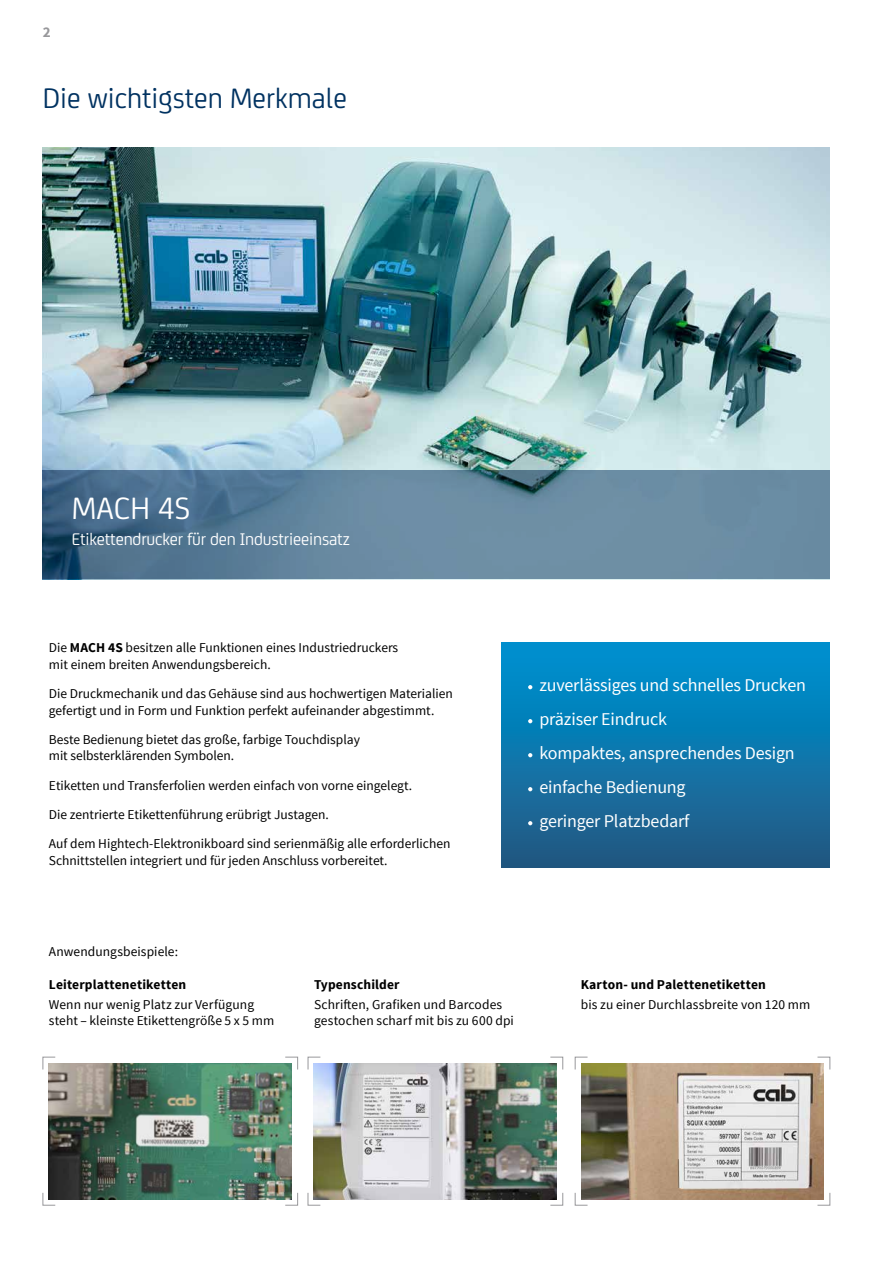
<style>
.page{position:relative;width:893px;height:1263px;background:#fff}
.page>*{position:absolute;margin:0;border:0;box-sizing:border-box;transform-origin:0 0}
.t1{font:33px "CA Sans";color:#fff}
.t2{font:30px "CA Sans";color:#003261}
.t3{font:18px/34px "Source Sans Pro";letter-spacing:-.01em;color:#fff}
.t4{font:18px "CA Sans";letter-spacing:-.01em;color:#fff}
.t5{font:700 15px "Source Sans Pro";color:#98989b}
.t6{font:13.5px/16.5px "Source Sans Pro";color:#000}
.t7{font:700 13.5px "Source Sans Pro";letter-spacing:.01em;color:#000}
.s1{font-weight:700}
</style>
<div class="page">
<img style="left:43px;top:147px;width:787px;height:323px">
<img style="left:49px;top:1063px;width:242px;height:136px">
<img style="left:314px;top:1063px;width:242px;height:136px">
<img style="left:581px;top:1063px;width:242px;height:136px">
<svg style="left:42px;top:1056px;width:14px;height:14px"></svg>
<svg style="left:307px;top:1056px;width:14px;height:14px"></svg>
<svg style="left:574px;top:1056px;width:14px;height:14px"></svg>
<svg style="left:284px;top:1056px;width:14px;height:14px"></svg>
<svg style="left:817px;top:1056px;width:14px;height:14px"></svg>
<svg style="left:550px;top:1056px;width:13px;height:14px"></svg>
<svg style="left:42px;top:1192px;width:14px;height:14px"></svg>
<svg style="left:307px;top:1192px;width:14px;height:14px"></svg>
<svg style="left:574px;top:1192px;width:14px;height:14px"></svg>
<svg style="left:284px;top:1192px;width:14px;height:14px"></svg>
<svg style="left:817px;top:1192px;width:14px;height:14px"></svg>
<svg style="left:550px;top:1192px;width:13px;height:14px"></svg>
<div style="left:502px;top:643px;width:327px;height:224px;background:linear-gradient(to bottom,#0094d4,#235882)"></div>
<svg style="left:43px;top:470px;width:787px;height:109px;background:#5f829a"></svg>
<svg style="left:528px;top:685px;width:4px;height:4px"></svg>
<svg style="left:528px;top:719px;width:4px;height:4px"></svg>
<svg style="left:528px;top:753px;width:4px;height:4px"></svg>
<svg style="left:528px;top:787px;width:4px;height:4px"></svg>
<svg style="left:528px;top:821px;width:4px;height:4px"></svg>
<p class="t5" style="left:43px;top:24px;width:9px">2</p>
<h2 class="t2" style="left:43px;top:87px;width:306px">Die wichtigsten Merkmale</h2>
<h1 class="t1" style="left:72px;top:496px;width:120px">MACH 4S</h1>
<h3 class="t4" style="left:72px;top:532px;width:280px">Etikettendrucker für den Industrieeinsatz</h3>
<p class="t6" style="left:49px;top:640px;width:351px">Die <span class="s1">MACH 4S</span> besitzen alle Funktionen eines Industriedruckers mit einem breiten Anwendungsbereich.</p>
<p class="t6" style="left:49px;top:686px;width:405px">Die Druckmechanik und das Gehäuse sind aus hochwertigen Materialien gefertigt und in Form und Funktion perfekt aufeinander abgestimmt.</p>
<p class="t6" style="left:49px;top:731px;width:313px">Beste Bedienung bietet das große, farbige Touchdisplay mit selbsterklärenden Symbolen.</p>
<p class="t6" style="left:49px;top:771px;width:403px;line-height:29.2px">Etiketten und Transferfolien werden einfach von vorne eingelegt.<br>Die zentrierte Etikettenführung erübrigt Justagen.<br>Auf dem Hightech-Elektronikboard sind serienmäßig alle erforderlichen</p>
<p class="t6" style="left:49px;top:852px;width:340px">Schnittstellen integriert und für jeden Anschluss vorbereitet.</p>
<h3 class="t3" style="left:539px;top:668px;width:268px">zuverlässiges und schnelles Drucken präziser Eindruck<br>kompaktes, ansprechendes Design einfache Bedienung<br>geringer Platzbedarf</h3>
<p class="t6" style="left:49px;top:944px;width:131px">Anwendungsbeispiele:</p>
<p class="t7" style="left:49px;top:978px;width:139px">Leiterplattenetiketten</p>
<p class="t6" style="left:49px;top:996px;width:227px">Wenn nur wenig Platz zur Verfügung steht – kleinste Etikettengröße 5 x 5 mm</p>
<p class="t7" style="left:314px;top:978px;width:87px">Typenschilder</p>
<p class="t6" style="left:314px;top:996px;width:201px">Schriften, Grafiken und Barcodes gestochen scharf mit bis zu 600 dpi</p>
<p class="t7" style="left:581px;top:978px;width:187px">Karton- und Palettenetiketten</p>
<p class="t6" style="left:581px;top:996px;width:231px">bis zu einer Durchlassbreite von 120 mm</p>
</div>
